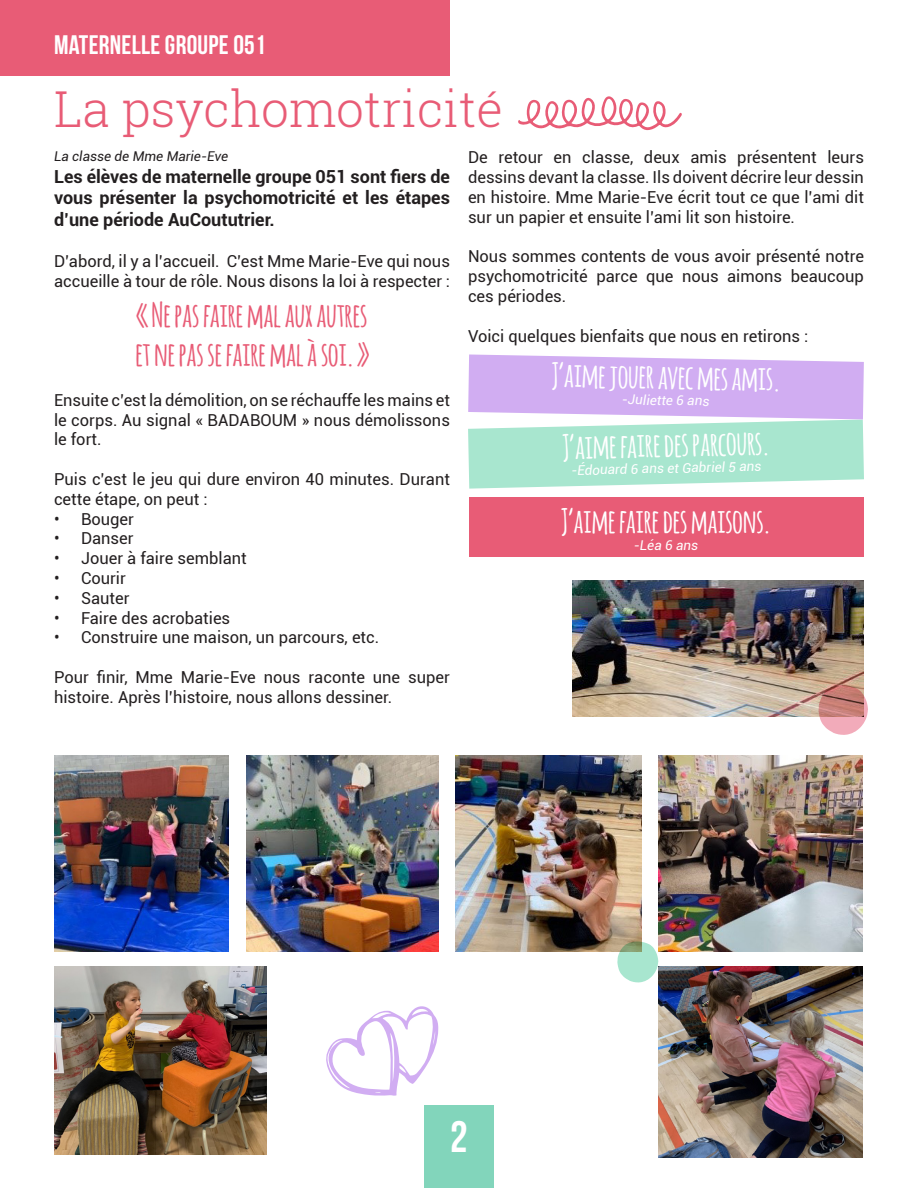
<style>
.page{position:relative;width:918px;height:1188px;background:#fff}
.page>*{position:absolute;margin:0;border:0;box-sizing:border-box;transform-origin:0 0}
.t1{font:300 49.5px "Roboto Slab";color:#e85c76}
.t2{font:44.1px "Bebas Neue";color:#fff}
.t3{font:700 33px "Amatic";color:#fff}
.t4{font:700 33px "Amatic";color:#e85c76}
.t5{font:26.85px "Bebas Neue";letter-spacing:.01em;color:#fff}
.t6{font:700 18px/21.6px "Roboto";color:#231f20;text-align:justify}
.t7{font:16.5px/19.8px "Roboto";color:#231f20}
.t8{font:italic 13.5px "Roboto";color:#fff}
.t9{font:italic 13.5px "Roboto";color:#231f20}
</style>
<div class="page">
<div style="left:424px;top:1105px;width:70px;height:83px;background:#82d5bb"></div>
<img style="left:54px;top:966px;width:213px;height:189px">
<div style="left:0;top:0;width:450px;height:75px;background:#e85c76"></div>
<img style="left:573px;top:581px;width:291px;height:135px">
<img style="left:246px;top:755px;width:192px;height:196px">
<img style="left:54px;top:755px;width:175px;height:196px">
<img style="left:456px;top:755px;width:185px;height:196px">
<img style="left:658px;top:755px;width:205px;height:196px">
<img style="left:658px;top:966px;width:205px;height:192px">
<svg style="left:468px;top:354px;width:396px;height:135px;background:#c5d1e4"></svg>
<div style="left:469px;top:497px;width:394px;height:60px;background:#e85c76"></div>
<svg style="left:518px;top:96px;width:164px;height:34px"></svg>
<svg style="left:326px;top:1006px;width:112px;height:90px"></svg>
<svg style="left:818px;top:685px;width:50px;height:50px;background:#d69c9a"></svg>
<svg style="left:617px;top:941px;width:41px;height:41px;background:#b2ddc7"></svg>
<p class="t5" style="left:54px;top:30px;width:213px">MATERNELLE GROUPE 051</p>
<p class="t1" style="left:54px;top:75px;width:451px">La psychomotricité</p>
<p class="t9" style="left:54px;top:147px;width:176px">La classe de Mme Marie-Eve</p>
<p class="t6" style="left:54px;top:165px;width:397px">Les élèves de maternelle groupe 051 sont fiers de vous présenter la psychomotricité et les étapes d’une période AuCoututrier.</p>
<p class="t7" style="left:468px;top:147px;width:397px;text-align:justify">De retour en classe, deux amis présentent leurs dessins devant la classe. Ils doivent décrire leur dessin en histoire. Mme Marie-Eve écrit tout ce que l’ami dit sur un papier et ensuite l’ami lit son histoire.</p>
<p class="t7" style="left:468px;top:246px;width:398px;text-align:justify">Nous sommes contents de vous avoir présenté notre psychomotricité parce que nous aimons beaucoup ces périodes.</p>
<p class="t7" style="left:468px;top:325px;width:342px">Voici quelques bienfaits que nous en retirons :</p>
<p class="t7" style="left:54px;top:251px;width:397px">D’abord, il y a l’accueil. C’est Mme Marie-Eve qui nous accueille à tour de rôle. Nous disons la loi à respecter :</p>
<p class="t4" style="left:137px;top:291px;width:232px">« Ne pas faire mal aux autres</p>
<p class="t4" style="left:135px;top:331px;width:235px">et ne pas se faire mal à soi.»</p>
<p class="t7" style="left:54px;top:389px;width:398px;text-align:justify">Ensuite c’est la démolition, on se réchauffe les mains et le corps. Au signal « BADABOUM » nous démolissons le fort.</p>
<p class="t7" style="left:54px;top:469px;width:397px">Puis c’est le jeu qui dure environ 40 minutes. Durant cette étape, on peut :</p>
<p class="t7" style="left:54px;top:508px;width:82px">• Bouger</p>
<p class="t7" style="left:54px;top:528px;width:81px">• Danser</p>
<p class="t7" style="left:54px;top:548px;width:194px">• Jouer à faire semblant</p>
<p class="t7" style="left:54px;top:568px;width:73px">• Courir</p>
<p class="t7" style="left:54px;top:587px;width:77px">• Sauter</p>
<p class="t7" style="left:54px;top:607px;width:178px">• Faire des acrobaties</p>
<p class="t7" style="left:54px;top:627px;width:327px">• Construire une maison, un parcours, etc.</p>
<p class="t7" style="left:54px;top:667px;width:397px">Pour finir, Mme Marie-Eve nous raconte une super histoire. Après l’histoire, nous allons dessiner.</p>
<p class="t3" style="left:552px;top:351px;width:230px;rotate:1deg">J’aime jouer avec mes amis.</p>
<p class="t8" style="left:622px;top:390px;width:89px;rotate:1deg">-Juliette 6 ans</p>
<p class="t3" style="left:562px;top:423px;width:208px;rotate:-1deg">J’aime faire des parcours.</p>
<p class="t8" style="left:571px;top:460px;width:192px;rotate:-1deg">-Édouard 6 ans et Gabriel 5 ans</p>
<p class="t3" style="left:561px;top:498px;width:211px">J’aime faire des maisons.</p>
<p class="t8" style="left:634px;top:535px;width:66px">-Léa 6 ans</p>
<h2 class="t2" style="left:450px;top:1112px;width:19px">2</h2>
</div>
